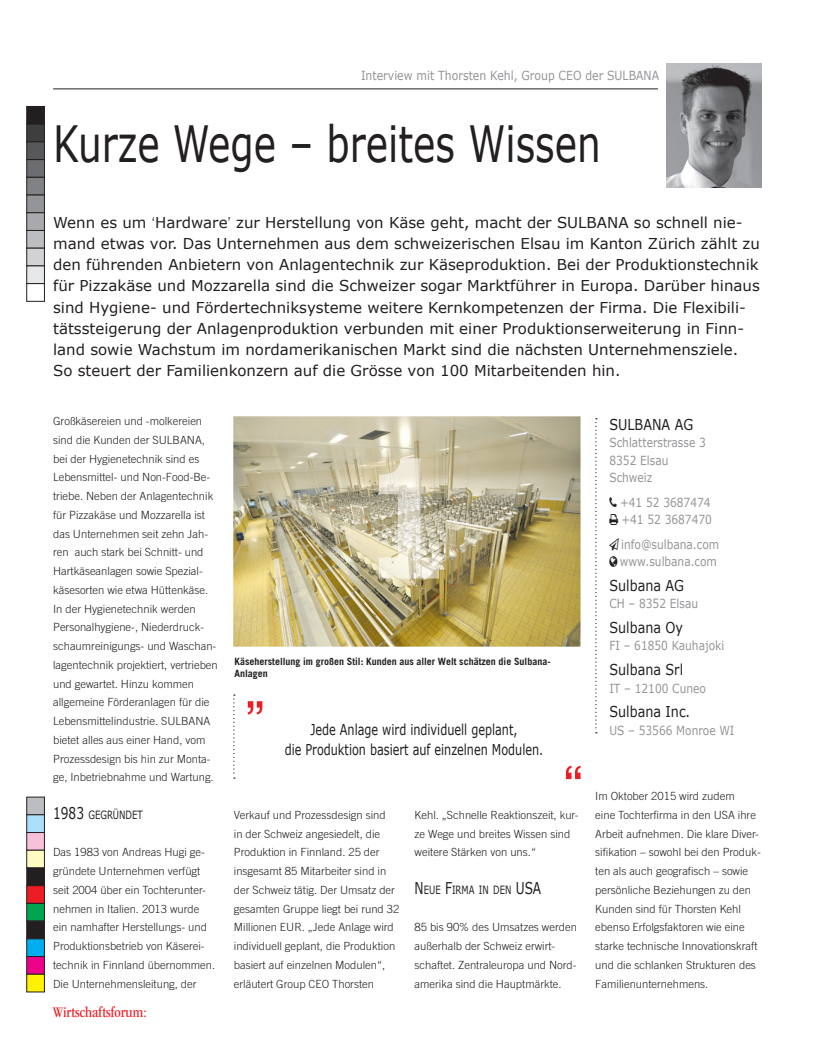
<style>
.page{position:relative;width:815px;height:1063px;background:#fff}
.page>*{position:absolute;margin:0;border:0;box-sizing:border-box;transform-origin:0 0}
.t1{font:50px "Verdana";color:#231f20;scale:.75 1}
.t2{font:condensed 15.25px "ITC Garamond Std";color:#ee1d23}
.t3{font:15px/21.2px "Verdana";color:#231f20}
.t4{font:15px/20px "Verdana";color:#231f20;text-align:center;scale:.75 1}
.t5{font:15px "Verdana";color:#231f20;scale:.85 1}
.t6{font:12.5px/17.5px "Verdana";color:#939598;scale:.85 1}
.t7{font:12.5px "Verdana";color:#939598;scale:.87 1}
.t8{font:11.38px "Verdana";color:#231f20;scale:.75 1}
.t9{font:300 11.25px/18.8px "Trade Gothic LT Pro";color:#231f20}
.t10{font:700 10px/12.5px "Trade Gothic LT Pro";color:#231f20}
.s1{font-family:"Trade Gothic LT Pro";font-weight:300}
.s2{font-size:16.25px}
</style>
<div class="page">
<hr style="left:53px;top:89px;width:605px;height:1px;background:#231f20">
<img style="left:666px;top:64px;width:96px;height:124px">
<svg style="left:233px;top:694px;width:2px;height:85px"></svg>
<svg style="left:248px;top:701px;width:14px;height:14px"></svg>
<svg style="left:566px;top:766px;width:15px;height:13px"></svg>
<svg style="left:595px;top:418px;width:2px;height:315px"></svg>
<img style="left:233px;top:416px;width:348px;height:231px">
<div style="left:27px;top:797px;width:18px;height:18px;background:#bcbdc0;border:1px solid #231f20"></div>
<div style="left:27px;top:815px;width:18px;height:18px;background:#aae0f9;border:1px solid #231f20"></div>
<div style="left:27px;top:832px;width:18px;height:18px;background:#f7c1d9;border:1px solid #231f20"></div>
<div style="left:27px;top:850px;width:18px;height:18px;background:#fffac1;border:1px solid #231f20"></div>
<div style="left:27px;top:868px;width:17px;height:18px;background:#231f20"></div>
<div style="left:27px;top:868px;width:18px;height:18px;border:1px solid #231f20"></div>
<div style="left:27px;top:886px;width:18px;height:18px;background:#ee1d23;border:1px solid #231f20"></div>
<div style="left:27px;top:903px;width:18px;height:18px;background:#00a54f;border:1px solid #231f20"></div>
<div style="left:27px;top:921px;width:18px;height:18px;background:#231f20;border:1px solid #231f20"></div>
<div style="left:27px;top:939px;width:18px;height:18px;background:#00aeef;border:1px solid #231f20"></div>
<div style="left:27px;top:956px;width:18px;height:18px;background:#ed028c;border:1px solid #231f20"></div>
<div style="left:27px;top:974px;width:18px;height:18px;background:#fff101;border:1px solid #231f20"></div>
<div style="left:27px;top:106px;width:18px;height:18px;background:#231f20"></div>
<div style="left:27px;top:124px;width:18px;height:18px;background:#3e3e3f;border:1px solid #231f20"></div>
<div style="left:27px;top:142px;width:18px;height:18px;background:#57585a;border:1px solid #231f20"></div>
<div style="left:27px;top:159px;width:18px;height:18px;background:#6c6d70;border:1px solid #231f20"></div>
<div style="left:27px;top:177px;width:18px;height:18px;background:#808285;border:1px solid #231f20"></div>
<div style="left:27px;top:195px;width:18px;height:18px;background:#939598;border:1px solid #231f20"></div>
<div style="left:27px;top:213px;width:18px;height:18px;background:#a8a9ad;border:1px solid #231f20"></div>
<div style="left:27px;top:230px;width:18px;height:18px;background:#bcbdc0;border:1px solid #231f20"></div>
<div style="left:27px;top:248px;width:18px;height:18px;background:#d1d2d4;border:1px solid #231f20"></div>
<div style="left:27px;top:266px;width:18px;height:18px;background:#e6e7e9;border:1px solid #231f20"></div>
<div style="left:27px;top:283px;width:18px;height:18px;background:#fff;border:1px solid #231f20"></div>
<img style="left:379px;top:458px;width:60px;height:121px">
<p class="t7" style="left:361px;top:67px;width:344px">Interview mit Thorsten Kehl, Group CEO der SULBANA</p>
<h1 class="t1" style="left:53px;top:110px;width:732px">Kurze Wege – breites Wissen</h1>
<p class="t3" style="left:53px;top:211px;width:708px">Wenn es um <span class="s1">‘</span>Hardware<span class="s1">’</span> zur Herstellung von Käse geht, macht der SULBANA so schnell nie&shy;mand etwas vor. Das Unternehmen aus dem schweizerischen Elsau im Kanton Zürich zählt zu den führenden Anbietern von Anlagentechnik zur Käseproduktion. Bei der Produktionstechnik für Pizzakäse und Mozzarella sind die Schweizer sogar Marktführer in Europa. Darüber hinaus sind Hygiene- und Fördertechniksysteme weitere Kernkompetenzen der Firma. Die Flexibili&shy;tätssteigerung der Anlagenproduktion verbunden mit einer Produktionserweiterung in Finn&shy;land sowie Wachstum im nordamerikanischen Markt sind die nächsten Unternehmensziele.<br>So steuert der Familienkonzern auf die Grösse von 100 Mitarbeitenden hin.</p>
<p class="t9" style="left:53px;top:412px;width:166px">Großkäsereien und -molkereien sind die Kunden der SULBANA, bei der Hygienetechnik sind es<br>Lebensmittel- und Non-Food-Be&shy;triebe. Neben der Anlagentechnik für Pizzakäse und Mozzarella ist das Unternehmen seit zehn Jah&shy;ren auch stark bei Schnitt- und<br>Hartkäseanlagen sowie Spezial&shy;käsesorten wie etwa Hüttenkäse.<br>In der Hygienetechnik werden<br>Personalhygiene-, Niederdruck&shy;schaumreinigungs- und Waschan&shy;lagentechnik projektiert, vertrieben und gewartet. Hinzu kommen allgemeine Förderanlagen für die<br>Lebensmittelindustrie. SULBANA bietet alles aus einer Hand, vom<br>Prozessdesign bis hin zur Monta&shy;ge, Inbetriebnahme und Wartung.</p>
<p class="t8" style="left:53px;top:807px;width:121px"><span class="s2">1983</span> GEGRÜNDET</p>
<p class="t9" style="left:53px;top:843px;width:164px">Das 1983 von Andreas Hugi ge&shy;gründete Unternehmen verfügt seit 2004 über ein Tochterunter&shy;nehmen in Italien. 2013 wurde ein namhafter Herstellungs- und<br>Produktionsbetrieb von Käserei&shy;technik in Finnland übernommen.<br>Die Unternehmensleitung, der</p>
<h2 class="t2" style="left:53px;top:1004px;width:95px">Wirtschaftsforum:</h2>
<p class="t10" style="left:234px;top:655px;width:318px">Käseherstellung im großen Stil: Kunden aus aller Welt schätzen die Sulbana-<br>Anlagen</p>
<h3 class="t4" style="left:285px;top:720px;width:346px">Jede Anlage wird individuell geplant,<br>die Produktion basiert auf einzelnen Modulen.</h3>
<p class="t9" style="left:234px;top:805px;width:167px">Verkauf und Prozessdesign sind<br>in der Schweiz angesiedelt, die<br>Produktion in Finnland. 25 der insgesamt 85 Mitarbeiter sind in der Schweiz tätig. Der Umsatz der gesamten Gruppe liegt bei rund 32<br>Millionen EUR. „Jede Anlage wird individuell geplant, die Produktion basiert auf einzelnen Modulen“, erläutert Group CEO Thorsten</p>
<p class="t9" style="left:415px;top:805px;width:165px">Kehl. „Schnelle Reaktionszeit, kur&shy;ze Wege und breites Wissen sind weitere Stärken von uns.“</p>
<p class="t8" style="left:415px;top:882px;width:170px"><span class="s2">N</span>EUE <span class="s2">F</span>IRMA IN DEN <span class="s2">USA</span></p>
<p class="t9" style="left:415px;top:918px;width:164px">85 bis 90% des Umsatzes werden außerhalb der Schweiz erwirt&shy;schaftet. Zentraleuropa und Nord&shy;amerika sind die Hauptmärkte.</p>
<h3 class="t5" style="left:609px;top:414px;width:100px">SULBANA AG</h3>
<p class="t6" style="left:609px;top:434px;width:115px">Schlatterstrasse 3<br>8352 Elsau<br>Schweiz</p>
<p class="t6" style="left:620px;top:493px;width:110px">+41 52 3687474 +41 52 3687470</p>
<p class="t6" style="left:620px;top:535px;width:118px">info@sulbana.com www.sulbana.com</p>
<h3 class="t5" style="left:609px;top:575px;width:89px">Sulbana AG</h3>
<p class="t6" style="left:609px;top:595px;width:106px">CH – 8352 Elsau</p>
<h3 class="t5" style="left:609px;top:617px;width:88px">Sulbana Oy</h3>
<p class="t6" style="left:609px;top:637px;width:137px">FI – 61850 Kauhajoki</p>
<h3 class="t5" style="left:609px;top:659px;width:88px">Sulbana Srl</h3>
<p class="t6" style="left:609px;top:679px;width:115px">IT – 12100 Cuneo</p>
<h3 class="t5" style="left:609px;top:701px;width:97px">Sulbana Inc.</h3>
<p class="t6" style="left:609px;top:721px;width:149px">US – 53566 Monroe WI</p>
<p class="t9" style="left:595px;top:787px;width:167px">Im Oktober 2015 wird zudem<br>eine Tochterfirma in den USA ihre<br>Arbeit aufnehmen. Die klare Diver&shy;sifikation – sowohl bei den Produk&shy;ten als auch geografisch – sowie persönliche Beziehungen zu den<br>Kunden sind für Thorsten Kehl ebenso Erfolgsfaktoren wie eine starke technische Innovationskraft und die schlanken Strukturen des<br>Familienunternehmens.</p>
</div>
